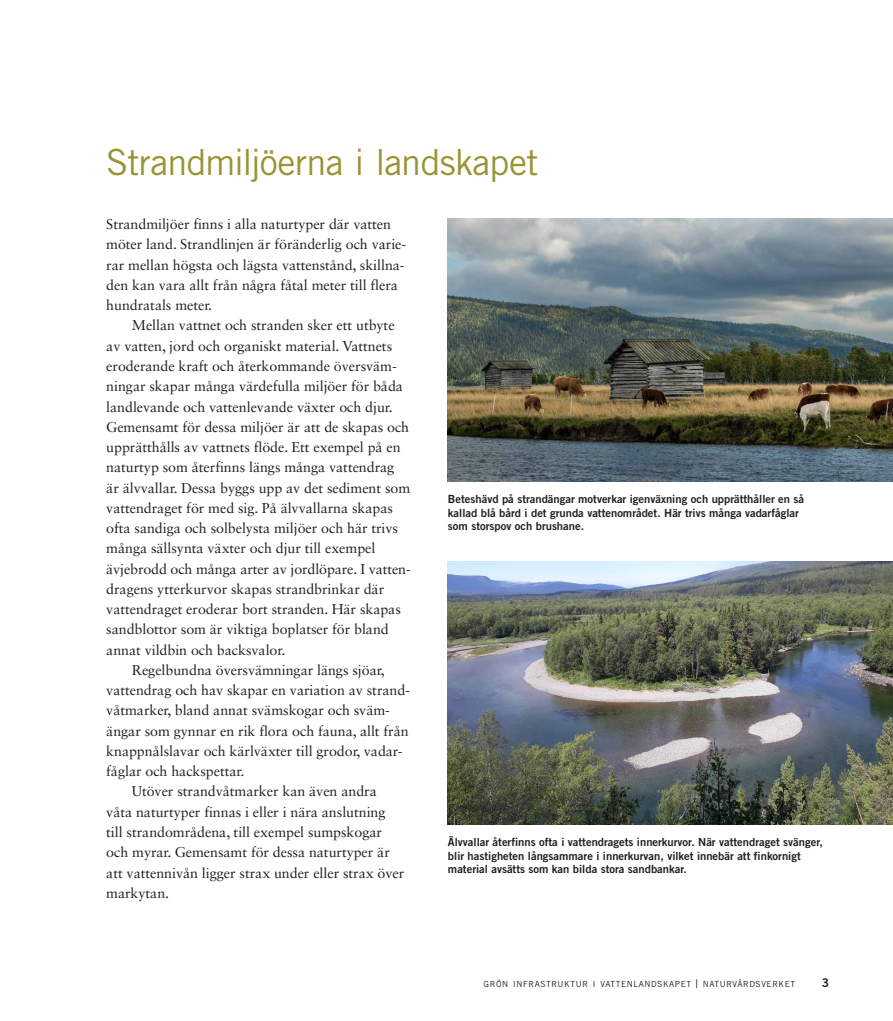
<style>
.page{position:relative;width:893px;height:1021px;background:#fff}
.page>*{position:absolute;margin:0;border:0;box-sizing:border-box;transform-origin:0 0}
.t1{font:36px "Trade Gothic LT Std";letter-spacing:-.025em;color:#9a9335}
.t2{font:14.25px/20.2px "Sabon LT Std";letter-spacing:-.005em;color:#231f20}
.t3{font:12px "Trade Gothic LT Std Bd 2";color:#231f20}
.t4{font:11.25px/13.5px "Trade Gothic LT Std Bd 2";color:#231f20}
.t5{font:8.4px "Trade Gothic LT Std";letter-spacing:.07em;color:#231f20}
.s1{font-size:12px}
</style>
<div class="page">
<img style="left:448px;top:218px;width:445px;height:263px">
<img style="left:448px;top:561px;width:445px;height:263px">
<h1 class="t1" style="left:106px;top:140px;width:434px">Strandmiljöerna i landskapet</h1>
<p class="t2" style="left:106px;top:214px;width:301px">Strandmiljöer finns i alla naturtyper där vatten möter land. Strandlinjen är föränderlig och varie&shy;rar mellan högsta och lägsta vattenstånd, skillna&shy;den kan vara allt från några fåtal meter till flera hundratals meter.</p>
<p class="t2" style="left:132px;top:315px;width:264px">Mellan vattnet och stranden sker ett utbyte</p>
<p class="t2" style="left:106px;top:335px;width:287px">av vatten, jord och organiskt material. Vattnets</p>
<p class="t2" style="left:106px;top:356px;width:292px">eroderande kraft och återkommande översväm-</p>
<p class="t2" style="left:106px;top:376px;width:298px">ningar skapar många värdefulla miljöer för båda</p>
<p class="t2" style="left:106px;top:396px;width:288px">landlevande och vattenlevande växter och djur.</p>
<p class="t2" style="left:106px;top:416px;width:304px">Gemensamt för dessa miljöer är att de skapas och</p>
<p class="t2" style="left:106px;top:437px;width:296px">upprätthålls av vattnets flöde. Ett exempel på en</p>
<p class="t2" style="left:106px;top:457px;width:290px">naturtyp som återfinns längs många vattendrag</p>
<p class="t2" style="left:106px;top:477px;width:305px">är älvvallar. Dessa byggs upp av det sediment som</p>
<p class="t2" style="left:106px;top:497px;width:288px">vattendraget för med sig. På älvvallarna skapas</p>
<p class="t2" style="left:106px;top:518px;width:293px">ofta sandiga och solbelysta miljöer och här trivs</p>
<p class="t2" style="left:106px;top:538px;width:271px">många sällsynta växter och djur till exempel</p>
<p class="t2" style="left:106px;top:558px;width:306px">ävjebrodd och många arter av jordlöpare. I vatten-</p>
<p class="t2" style="left:106px;top:578px;width:279px">dragens ytterkurvor skapas strandbrinkar där</p>
<p class="t2" style="left:106px;top:599px;width:296px">vattendraget eroderar bort stranden. Här skapas</p>
<p class="t2" style="left:106px;top:619px;width:284px">sandblottor som är viktiga boplatser för bland</p>
<p class="t2" style="left:106px;top:639px;width:180px">annat vildbin och backsvalor.</p>
<p class="t2" style="left:132px;top:659px;width:254px">Regelbundna översvämningar längs sjöar,</p>
<p class="t2" style="left:106px;top:680px;width:304px">vattendrag och hav skapar en variation av strand-</p>
<p class="t2" style="left:106px;top:700px;width:284px">våtmarker, bland annat svämskogar och sväm-</p>
<p class="t2" style="left:106px;top:720px;width:304px">ängar som gynnar en rik flora och fauna, allt från</p>
<p class="t2" style="left:106px;top:740px;width:296px">knappnålslavar och kärlväxter till grodor, vadar-</p>
<p class="t2" style="left:106px;top:761px;width:140px">fåglar och hackspettar.</p>
<p class="t2" style="left:132px;top:781px;width:246px">Utöver strandvåtmarker kan även andra</p>
<p class="t2" style="left:106px;top:801px;width:281px">våta naturtyper finnas i eller i nära anslutning</p>
<p class="t2" style="left:106px;top:821px;width:277px">till strandområdena, till exempel sumpskogar</p>
<p class="t2" style="left:106px;top:842px;width:285px">och myrar. Gemensamt för dessa naturtyper är</p>
<p class="t2" style="left:106px;top:862px;width:300px">att vattennivån ligger strax under eller strax över</p>
<p class="t2" style="left:106px;top:882px;width:64px">markytan.</p>
<p class="t4" style="left:448px;top:492px;width:358px">Beteshävd på strandängar motverkar igenväxning och upprätthåller en så kallad blå bård i det grunda vattenområdet. Här trivs många vadarfåglar som storspov och brushane.</p>
<p class="t4" style="left:448px;top:835px;width:376px">Älvvallar återfinns ofta i vattendragets innerkurvor. När vattendraget svänger, blir hastigheten långsammare i innerkurvan, vilket innebär att finkornigt material avsätts som kan bilda stora sandbankar.</p>
<p class="t5" style="left:484px;top:979px;width:313px">GRÖN INFRASTRUKTUR I VATTENLANDSKAPET <span class="s1">|</span> NATURVÅRDSVERKET</p>
<p class="t3" style="left:822px;top:975px;width:9px">3</p>
</div>
